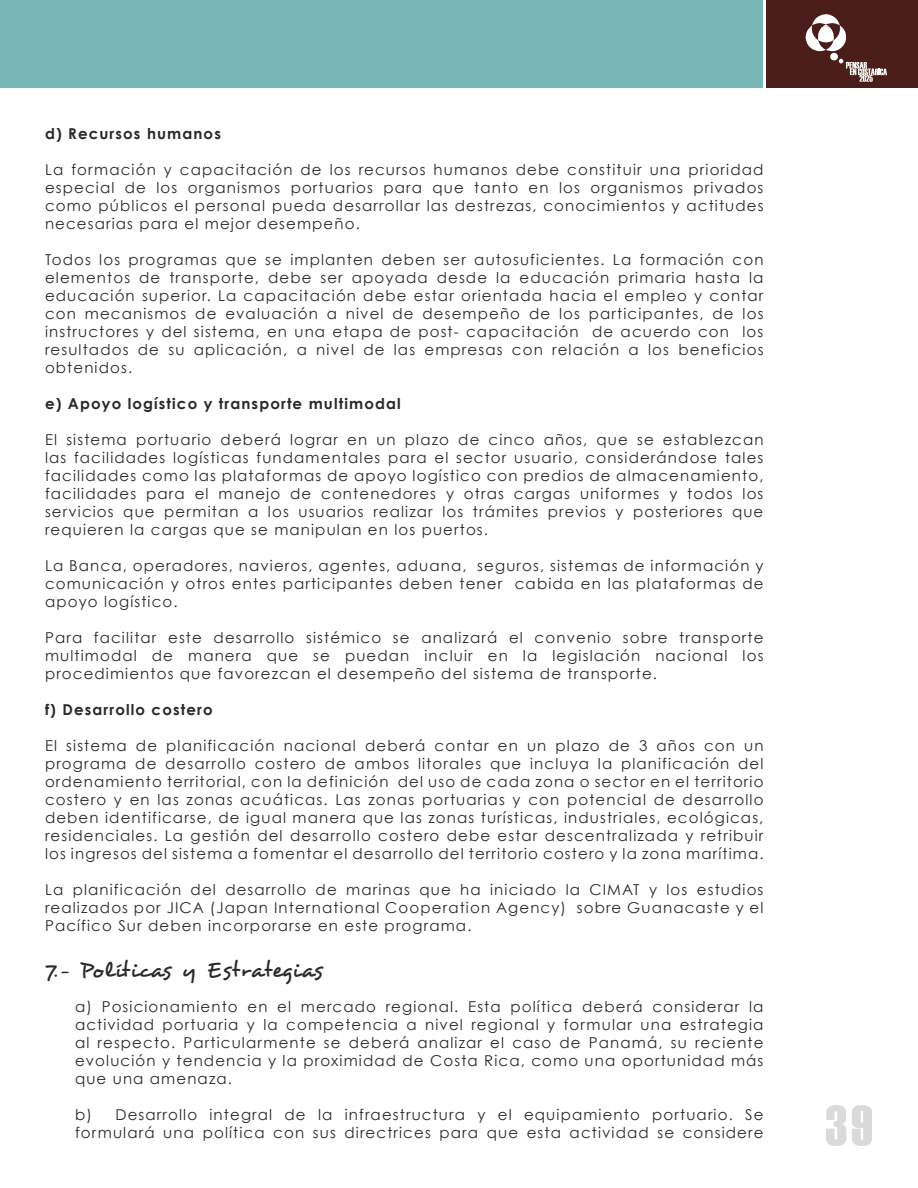
<style>
.page{position:relative;width:918px;height:1188px;background:#fff}
.page>*{position:absolute;margin:0;border:0;box-sizing:border-box;transform-origin:0 0}
.t1{font:57px "Haettenschweiler";color:#dadada}
.t2{font:22.5px "Desyrel";color:#292929}
.t3{font:15px/18px "Century Gothic";letter-spacing:.075em;color:#292929;text-align:justify}
.t4{font:700 15px "Century Gothic";letter-spacing:.075em;color:#292929}
</style>
<div class="page">
<div style="left:767px;top:0;width:151px;height:88px;background:#4b1d1a"></div>
<svg style="left:805px;top:14px;width:82px;height:68px"></svg>
<div style="left:0;top:0;width:762px;height:88px;background:#77b8b7"></div>
<p class="t4" style="left:45px;top:124px;width:177px">d) Recursos humanos</p>
<p class="t3" style="left:45px;top:160px;width:720px">La formación y capacitación de los recursos humanos debe constituir una prioridad especial de los organismos portuarios para que tanto en los organismos privados como públicos el personal pueda desarrollar las destrezas, conocimientos y actitudes necesarias para el mejor desempeño.</p>
<p class="t3" style="left:45px;top:250px;width:720px">Todos los programas que se implanten deben ser autosuficientes. La formación con elementos de transporte, debe ser apoyada desde la educación primaria hasta la educación superior. La capacitación debe estar orientada hacia el empleo y contar con mecanismos de evaluación a nivel de desempeño de los participantes, de los instructores y del sistema, en una etapa de post- capacitación de acuerdo con los resultados de su aplicación, a nivel de las empresas con relación a los beneficios obtenidos.</p>
<p class="t4" style="left:45px;top:394px;width:357px">e) Apoyo logístico y transporte multimodal</p>
<p class="t3" style="left:45px;top:430px;width:720px">El sistema portuario deberá lograr en un plazo de cinco años, que se establezcan las facilidades logísticas fundamentales para el sector usuario, considerándose tales facilidades como las plataformas de apoyo logístico con predios de almacenamiento, facilidades para el manejo de contenedores y otras cargas uniformes y todos los servicios que permitan a los usuarios realizar los trámites previos y posteriores que requieren la cargas que se manipulan en los puertos.</p>
<p class="t3" style="left:45px;top:556px;width:720px">La Banca, operadores, navieros, agentes, aduana, seguros, sistemas de información y comunicación y otros entes participantes deben tener cabida en las plataformas de apoyo logístico.</p>
<p class="t3" style="left:45px;top:628px;width:720px">Para facilitar este desarrollo sistémico se analizará el convenio sobre transporte multimodal de manera que se puedan incluir en la legislación nacional los procedimientos que favorezcan el desempeño del sistema de transporte.</p>
<p class="t4" style="left:45px;top:700px;width:169px">f) Desarrollo costero</p>
<p class="t3" style="left:45px;top:736px;width:720px">El sistema de planificación nacional deberá contar en un plazo de 3 años con un programa de desarrollo costero de ambos litorales que incluya la planificación del ordenamiento territorial, con la definición del uso de cada zona o sector en el territorio costero y en las zonas acuáticas. Las zonas portuarias y con potencial de desarrollo deben identificarse, de igual manera que las zonas turísticas, industriales, ecológicas, residenciales. La gestión del desarrollo costero debe estar descentralizada y retribuir los ingresos del sistema a fomentar el desarrollo del territorio costero y la zona marítima.</p>
<p class="t3" style="left:45px;top:880px;width:720px">La planificación del desarrollo de marinas que ha iniciado la CIMAT y los estudios realizados por JICA (Japan International Cooperation Agency) sobre Guanacaste y el Pacífico Sur deben incorporarse en este programa.</p>
<h2 class="t2" style="left:45px;top:955px;width:279px">7.- Políticas y Estrategias</h2>
<p class="t3" style="left:75px;top:997px;width:690px">a) Posicionamiento en el mercado regional. Esta política deberá considerar la actividad portuaria y la competencia a nivel regional y formular una estrategia al respecto. Particularmente se deberá analizar el caso de Panamá, su reciente evolución y tendencia y la proximidad de Costa Rica, como una oportunidad más que una amenaza.</p>
<p class="t3" style="left:75px;top:1105px;width:690px">b) Desarrollo integral de la infraestructura y el equipamiento portuario. Se formulará una política con sus directrices para que esta actividad se considere</p>
<h1 class="t1" style="left:825px;top:1093px;width:49px">39</h1>
</div>
